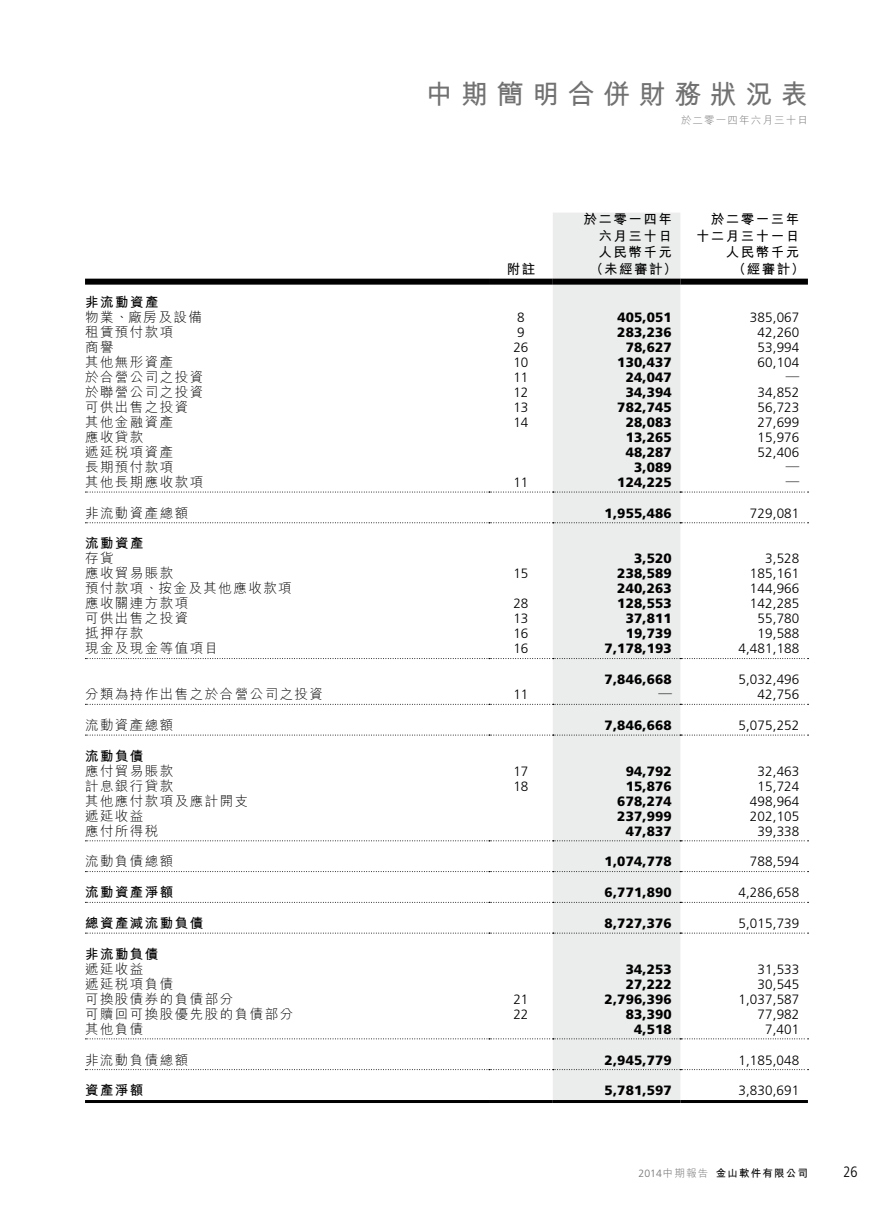
<style>
.page{position:relative;width:893px;height:1212px;background:#fff}
.page>*{position:absolute;margin:0;border:0;box-sizing:border-box;transform-origin:0 0}
.t1{font:700 27px "M Hei HK";letter-spacing:.315em;color:#727171}
.t2{font:300 condensed 15px "Frutiger";color:#000}
.t3{font:300 13.5px "Frutiger";letter-spacing:.01em;color:#000}
.t4{font:900 13.5px "Frutiger";letter-spacing:.01em;color:#000}
.t5{font:300 13.5px "M Hei HK";letter-spacing:.11em;color:#000}
.t6{font:700 13.5px/16.5px "M Hei HK";letter-spacing:.11em;color:#000;text-align:right}
.t7{font:300 10.5px "M Hei HK";letter-spacing:.11em;color:#727171}
.t8{font:700 10.5px "M Hei HK";letter-spacing:.11em;color:#000}
.t9{font:300 10.5px "Frutiger";color:#727171}
.s1{font-family:"M Hei HK"}
</style>
<div class="page">
<div style="left:553px;top:213px;width:127px;height:887px;background:#ebecec"></div>
<svg style="left:85px;top:492px;width:723px;height:1px"></svg>
<svg style="left:85px;top:522px;width:723px;height:1px"></svg>
<svg style="left:85px;top:658px;width:723px;height:1px"></svg>
<div style="left:85px;top:279px;width:404px;height:6px;background:#000"></div>
<div style="left:489px;top:279px;width:64px;height:6px;background:#000"></div>
<div style="left:553px;top:279px;width:127px;height:6px;background:#000"></div>
<div style="left:680px;top:279px;width:128px;height:6px;background:#000"></div>
<svg style="left:85px;top:704px;width:723px;height:1px"></svg>
<svg style="left:85px;top:735px;width:723px;height:1px"></svg>
<svg style="left:85px;top:840px;width:723px;height:1px"></svg>
<svg style="left:85px;top:871px;width:723px;height:1px"></svg>
<svg style="left:85px;top:902px;width:723px;height:1px"></svg>
<svg style="left:85px;top:933px;width:723px;height:1px"></svg>
<svg style="left:85px;top:1038px;width:723px;height:1px"></svg>
<svg style="left:85px;top:1069px;width:723px;height:1px"></svg>
<hr style="left:85px;top:1100px;width:404px;height:3px;background:#000">
<hr style="left:489px;top:1100px;width:64px;height:3px;background:#000">
<hr style="left:553px;top:1100px;width:127px;height:3px;background:#000">
<hr style="left:680px;top:1100px;width:128px;height:3px;background:#000">
<h1 class="t1" style="left:426px;top:75px;width:384px">中期簡明合併財務狀況表</h1>
<p class="t7" style="left:681px;top:115px;width:128px">於二零一四年六月三十日</p>
<p class="t6" style="left:507px;top:260px;width:30px">附註</p>
<p class="t6" style="left:583px;top:210px;width:90px">於二零一四年六月三十日</p>
<p class="t6" style="left:696px;top:210px;width:105px">於二零一三年十二月三十一日人民幣千元</p>
<p class="t6" style="left:598px;top:243px;width:75px">人民幣千元</p>
<p class="t6" style="left:590px;top:260px;width:89px">（未經審計）</p>
<p class="t6" style="left:732px;top:260px;width:74px">（經審計(</p>
<p class="t6" style="left:85px;top:293px;width:75px">非流動資產</p>
<p class="t5" style="left:85px;top:310px;width:118px">物業、廠房及設備</p>
<p class="t3" style="left:750px;top:310px;width:51px">385,067</p>
<p class="t4" style="left:617px;top:309px;width:56px">405,051</p>
<p class="t3" style="left:517px;top:310px;width:9px">8</p>
<p class="t5" style="left:85px;top:325px;width:90px">租賃預付款項</p>
<p class="t3" style="left:757px;top:325px;width:43px">42,260</p>
<p class="t4" style="left:617px;top:324px;width:56px">283,236</p>
<p class="t3" style="left:517px;top:325px;width:9px">9</p>
<p class="t5" style="left:85px;top:340px;width:30px">商譽</p>
<p class="t4" style="left:626px;top:339px;width:48px">78,627</p>
<p class="t3" style="left:513px;top:340px;width:17px">26</p>
<p class="t3" style="left:757px;top:340px;width:43px">53,994</p>
<p class="t5" style="left:85px;top:355px;width:90px">其他無形資產</p>
<p class="t4" style="left:617px;top:354px;width:56px">130,437</p>
<p class="t3" style="left:513px;top:355px;width:17px">10</p>
<p class="t3" style="left:757px;top:355px;width:43px">60,104</p>
<p class="t5" style="left:85px;top:370px;width:120px">於合營公司之投資</p>
<p class="t5" style="left:786px;top:370px;width:15px">—</p>
<p class="t3" style="left:757px;top:385px;width:43px">34,852</p>
<p class="t4" style="left:626px;top:369px;width:48px">24,047</p>
<p class="t3" style="left:513px;top:370px;width:17px">11</p>
<p class="t5" style="left:85px;top:385px;width:120px">於聯營公司之投資</p>
<p class="t4" style="left:626px;top:384px;width:48px">34,394</p>
<p class="t3" style="left:513px;top:385px;width:17px">12</p>
<p class="t5" style="left:85px;top:400px;width:105px">可供出售之投資</p>
<p class="t4" style="left:617px;top:399px;width:56px">782,745</p>
<p class="t3" style="left:513px;top:400px;width:17px">13</p>
<p class="t3" style="left:757px;top:400px;width:43px">56,723</p>
<p class="t5" style="left:85px;top:415px;width:90px">其他金融資產</p>
<p class="t4" style="left:626px;top:414px;width:48px">28,083</p>
<p class="t3" style="left:757px;top:415px;width:43px">27,699</p>
<p class="t3" style="left:513px;top:415px;width:17px">14</p>
<p class="t5" style="left:85px;top:430px;width:60px">應收貸款</p>
<p class="t4" style="left:626px;top:429px;width:48px">13,265</p>
<p class="t3" style="left:757px;top:430px;width:43px">15,976</p>
<p class="t5" style="left:85px;top:445px;width:90px">遞延稅項資產</p>
<p class="t4" style="left:626px;top:444px;width:48px">48,287</p>
<p class="t3" style="left:757px;top:445px;width:43px">52,406</p>
<p class="t5" style="left:85px;top:460px;width:90px">長期預付款項</p>
<p class="t5" style="left:786px;top:460px;width:15px">—</p>
<p class="t4" style="left:617px;top:474px;width:56px">124,225</p>
<p class="t4" style="left:634px;top:459px;width:39px">3,089</p>
<p class="t5" style="left:85px;top:475px;width:120px">其他長期應收款項</p>
<p class="t5" style="left:786px;top:475px;width:15px">—</p>
<p class="t3" style="left:750px;top:505px;width:51px">729,081</p>
<p class="t3" style="left:513px;top:475px;width:17px">11</p>
<p class="t5" style="left:85px;top:506px;width:105px">非流動資產總額</p>
<p class="t6" style="left:85px;top:534px;width:60px">流動資產</p>
<p class="t4" style="left:605px;top:505px;width:69px">1,955,486</p>
<p class="t5" style="left:85px;top:552px;width:30px">存貨</p>
<p class="t5" style="left:85px;top:567px;width:90px">應收貿易賬款</p>
<p class="t5" style="left:85px;top:581px;width:208px">預付款項、按金及其他應收款項</p>
<p class="t5" style="left:85px;top:596px;width:105px">應收關連方款項</p>
<p class="t5" style="left:85px;top:611px;width:105px">可供出售之投資</p>
<p class="t5" style="left:85px;top:626px;width:60px">抵押存款</p>
<p class="t5" style="left:85px;top:641px;width:135px">現金及現金等值項目</p>
<p class="t4" style="left:634px;top:550px;width:39px">3,520</p>
<p class="t3" style="left:765px;top:551px;width:36px">3,528</p>
<p class="t3" style="left:513px;top:566px;width:17px">15</p>
<p class="t4" style="left:617px;top:565px;width:56px">238,589</p>
<p class="t3" style="left:750px;top:566px;width:51px">185,161</p>
<p class="t4" style="left:617px;top:580px;width:56px">240,263</p>
<p class="t3" style="left:750px;top:581px;width:51px">144,966</p>
<p class="t3" style="left:513px;top:596px;width:17px">28</p>
<p class="t4" style="left:617px;top:595px;width:56px">128,553</p>
<p class="t3" style="left:750px;top:596px;width:51px">142,285</p>
<p class="t3" style="left:513px;top:611px;width:17px">13</p>
<p class="t4" style="left:626px;top:610px;width:48px">37,811</p>
<p class="t3" style="left:757px;top:611px;width:43px">55,780</p>
<p class="t3" style="left:513px;top:626px;width:17px">16</p>
<p class="t4" style="left:626px;top:625px;width:48px">19,739</p>
<p class="t3" style="left:757px;top:626px;width:43px">19,588</p>
<p class="t3" style="left:513px;top:641px;width:17px">16</p>
<p class="t4" style="left:605px;top:640px;width:69px">7,178,193</p>
<p class="t3" style="left:738px;top:641px;width:63px">4,481,188</p>
<p class="t4" style="left:605px;top:671px;width:69px">7,846,668</p>
<p class="t3" style="left:738px;top:672px;width:63px">5,032,496</p>
<p class="t5" style="left:85px;top:687px;width:240px">分類為持作出售之於合營公司之投資</p>
<p class="t3" style="left:513px;top:687px;width:17px">11</p>
<p class="t3" style="left:757px;top:687px;width:43px">42,756</p>
<p class="t6" style="left:658px;top:685px;width:15px">—</p>
<p class="t5" style="left:85px;top:718px;width:90px">流動資產總額</p>
<p class="t6" style="left:85px;top:746px;width:60px">流動負債</p>
<p class="t4" style="left:605px;top:717px;width:69px">7,846,668</p>
<p class="t3" style="left:738px;top:718px;width:63px">5,075,252</p>
<p class="t5" style="left:85px;top:764px;width:90px">應付貿易賬款</p>
<p class="t5" style="left:85px;top:779px;width:90px">計息銀行貸款</p>
<p class="t5" style="left:85px;top:794px;width:165px">其他應付款項及應計開支</p>
<p class="t5" style="left:85px;top:809px;width:60px">遞延收益</p>
<p class="t5" style="left:85px;top:824px;width:75px">應付所得稅</p>
<p class="t3" style="left:513px;top:763px;width:17px">17</p>
<p class="t3" style="left:513px;top:778px;width:17px">18</p>
<p class="t4" style="left:626px;top:763px;width:48px">94,792</p>
<p class="t3" style="left:757px;top:763px;width:43px">32,463</p>
<p class="t4" style="left:626px;top:778px;width:48px">15,876</p>
<p class="t3" style="left:757px;top:778px;width:43px">15,724</p>
<p class="t4" style="left:617px;top:793px;width:56px">678,274</p>
<p class="t3" style="left:750px;top:793px;width:51px">498,964</p>
<p class="t4" style="left:617px;top:808px;width:56px">237,999</p>
<p class="t3" style="left:750px;top:808px;width:51px">202,105</p>
<p class="t4" style="left:626px;top:823px;width:48px">47,837</p>
<p class="t3" style="left:757px;top:823px;width:43px">39,338</p>
<p class="t5" style="left:85px;top:854px;width:90px">流動負債總額</p>
<p class="t4" style="left:605px;top:853px;width:69px">1,074,778</p>
<p class="t3" style="left:750px;top:854px;width:51px">788,594</p>
<p class="t6" style="left:85px;top:883px;width:90px">流動資產淨額</p>
<p class="t4" style="left:605px;top:884px;width:69px">6,771,890</p>
<p class="t3" style="left:738px;top:885px;width:63px">4,286,658</p>
<p class="t6" style="left:85px;top:914px;width:120px">總資產減流動負債</p>
<p class="t6" style="left:85px;top:944px;width:75px">非流動負債</p>
<p class="t4" style="left:605px;top:915px;width:69px">8,727,376</p>
<p class="t3" style="left:738px;top:916px;width:63px">5,015,739</p>
<p class="t5" style="left:85px;top:962px;width:60px">遞延收益</p>
<p class="t5" style="left:85px;top:977px;width:90px">遞延稅項負債</p>
<p class="t5" style="left:85px;top:992px;width:150px">可換股債券的負債部分</p>
<p class="t5" style="left:85px;top:1007px;width:210px">可贖回可換股優先股的負債部分</p>
<p class="t5" style="left:85px;top:1022px;width:60px">其他負債</p>
<p class="t3" style="left:513px;top:991px;width:17px">21</p>
<p class="t3" style="left:513px;top:1006px;width:17px">22</p>
<p class="t4" style="left:626px;top:961px;width:48px">34,253</p>
<p class="t3" style="left:757px;top:961px;width:43px">31,533</p>
<p class="t4" style="left:626px;top:976px;width:48px">27,222</p>
<p class="t3" style="left:757px;top:976px;width:43px">30,545</p>
<p class="t4" style="left:605px;top:991px;width:69px">2,796,396</p>
<p class="t3" style="left:738px;top:991px;width:63px">1,037,587</p>
<p class="t4" style="left:626px;top:1006px;width:48px">83,390</p>
<p class="t3" style="left:757px;top:1006px;width:43px">77,982</p>
<p class="t4" style="left:634px;top:1021px;width:39px">4,518</p>
<p class="t3" style="left:765px;top:1021px;width:36px">7,401</p>
<p class="t5" style="left:85px;top:1053px;width:105px">非流動負債總額</p>
<p class="t4" style="left:605px;top:1051px;width:69px">2,945,779</p>
<p class="t3" style="left:738px;top:1052px;width:63px">1,185,048</p>
<p class="t6" style="left:85px;top:1081px;width:60px">資產淨額</p>
<p class="t4" style="left:605px;top:1082px;width:69px">5,781,597</p>
<p class="t3" style="left:738px;top:1083px;width:63px">3,830,691</p>
<p class="t9" style="left:638px;top:1167px;width:72px">2014<span class="s1">中期報告</span></p>
<p class="t8" style="left:716px;top:1166px;width:94px">金山軟件有限公司</p>
<p class="t2" style="left:843px;top:1164px;width:16px">26</p>
</div>
